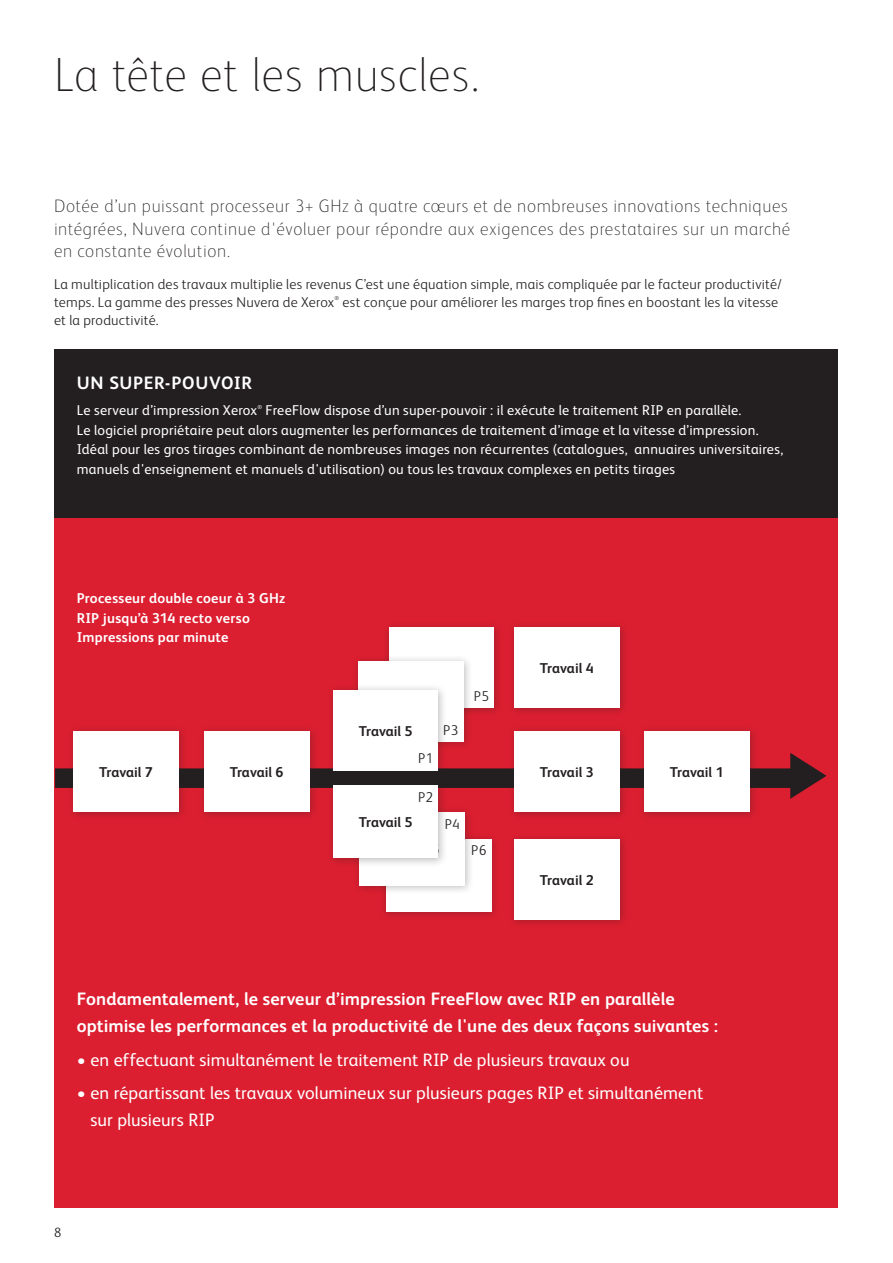
<style>
.page{position:relative;width:893px;height:1263px;background:#fff}
.page>*{position:absolute;margin:0;border:0;box-sizing:border-box;transform-origin:0 0}
.Head_32_36{font:100 48px "Xerox Sans";letter-spacing:.015em;color:#231f20}
.Body_Text___Bullets{font:100 18px/22.5px "Xerox Sans";letter-spacing:.035em;color:#231f20}
.Body_Text___Bullets-2{font:18px/27px "Xerox Sans";letter-spacing:.005em;color:#fff}
.Body_Text___Bullets-3{font:700 18px/27px "Xerox Sans";letter-spacing:.01em;color:#fff}
.Body_Text___Bullets-4{font:700 18px "Xerox Sans";letter-spacing:.04em;color:#fff}
.Body_Text___Bullets-5{font:14.25px/19.5px "Xerox Sans";letter-spacing:.015em;color:#fff}
.Body_Text___Bullets-6{font:300 14.25px/18px "Xerox Sans";letter-spacing:.02em;color:#231f20}
.Body_Text___Bullets-7{font:700 14.25px "Xerox Sans";letter-spacing:.015em;color:#fff}
.Footer___Caption___K{font:700 14.25px "Xerox Sans";color:#231f20}
.t1{font:300 13.5px "Xerox Sans";color:#231f20}
.Body_Text___Bullets-8{font:300 5.7px "Xerox Sans";color:#231f20}
.Body_Text___Bullets-9{font:5.7px "Xerox Sans";color:#fff}
</style>
<div class="page">
<div style="left:54px;top:514px;width:783px;height:694px;background:#db1e30"></div>
<div style="left:54px;top:350px;width:783px;height:168px;background:#231f20"></div>
<div style="left:55px;top:768px;width:743px;height:20px;background:#231f20"></div>
<svg style="left:790px;top:753px;width:36px;height:46px"></svg>
<div style="left:66px;top:724px;width:122px;height:97px;background:#231f20;opacity:.3"></div>
<div style="left:73px;top:732px;width:106px;height:80px;background:#fff"></div>
<div style="left:197px;top:724px;width:122px;height:97px;background:#231f20;opacity:.3"></div>
<div style="left:204px;top:732px;width:105px;height:80px;background:#fff"></div>
<div style="left:382px;top:620px;width:121px;height:97px;background:#231f20;opacity:.3"></div>
<div style="left:389px;top:628px;width:105px;height:80px;background:#fff"></div>
<div style="left:507px;top:620px;width:122px;height:97px;background:#231f20;opacity:.3"></div>
<div style="left:514px;top:628px;width:105px;height:80px;background:#fff"></div>
<div style="left:507px;top:724px;width:122px;height:97px;background:#231f20;opacity:.3"></div>
<div style="left:514px;top:732px;width:105px;height:80px;background:#fff"></div>
<div style="left:637px;top:724px;width:122px;height:97px;background:#231f20;opacity:.3"></div>
<div style="left:644px;top:732px;width:105px;height:80px;background:#fff"></div>
<div style="left:507px;top:832px;width:122px;height:97px;background:#231f20;opacity:.3"></div>
<div style="left:514px;top:839px;width:105px;height:80px;background:#fff"></div>
<div style="left:351px;top:654px;width:122px;height:97px;background:#231f20;opacity:.3"></div>
<div style="left:358px;top:661px;width:106px;height:80px;background:#fff"></div>
<div style="left:326px;top:683px;width:121px;height:97px;background:#231f20;opacity:.3"></div>
<div style="left:333px;top:690px;width:105px;height:80px;background:#fff"></div>
<div style="left:379px;top:832px;width:121px;height:89px;background:#231f20;opacity:.3"></div>
<div style="left:386px;top:839px;width:105px;height:73px;background:#fff"></div>
<div style="left:352px;top:805px;width:122px;height:89px;background:#231f20;opacity:.3"></div>
<div style="left:359px;top:812px;width:106px;height:73px;background:#fff"></div>
<div style="left:326px;top:778px;width:121px;height:89px;background:#231f20;opacity:.3"></div>
<div style="left:333px;top:786px;width:105px;height:72px;background:#fff"></div>
<p class="Head_32_36" style="left:54px;top:43px;width:427px">La tête et les muscles.</p>
<p class="Body_Text___Bullets" style="left:54px;top:194px;width:738px">Dotée d’un puissant processeur 3+ GHz à quatre cœurs et de nombreuses innovations techniques intégrées, Nuvera continue d'évoluer pour répondre aux exigences des prestataires sur un marché en constante évolution.</p>
<p class="Body_Text___Bullets-6" style="left:54px;top:274px;width:729px">La multiplication des travaux multiplie les revenus C’est une équation simple, mais compliquée par le facteur productivité/ temps. La gamme des presses Nuvera de Xerox</p>
<p class="Body_Text___Bullets-8" style="left:335px;top:295px;width:6px">®</p>
<p class="Body_Text___Bullets-6" style="left:343px;top:292px;width:437px">est conçue pour améliorer les marges trop fines en boostant les la vitesse</p>
<p class="Body_Text___Bullets-6" style="left:54px;top:310px;width:106px">et la productivité.</p>
<p class="Body_Text___Bullets-4" style="left:77px;top:370px;width:177px">UN SUPER-POUVOIR</p>
<p class="Body_Text___Bullets-5" style="left:77px;top:400px;width:182px">Le serveur d’impression Xerox</p>
<p class="Body_Text___Bullets-9" style="left:257px;top:403px;width:6px">®</p>
<p class="Body_Text___Bullets-5" style="left:77px;top:400px;width:708px;text-indent:189px">FreeFlow dispose d’un super-pouvoir : il exécute le traitement RIP en parallèle.<br>Le logiciel propriétaire peut alors augmenter les performances de traitement d’image et la vitesse d’impression.<br>Idéal pour les gros tirages combinant de nombreuses images non récurrentes (catalogues, annuaires universitaires, manuels d'enseignement et manuels d'utilisation) ou tous les travaux complexes en petits tirages</p>
<p class="Body_Text___Bullets-7" style="left:77px;top:588px;width:210px">Processeur double coeur à 3 GHz</p>
<p class="Body_Text___Bullets-7" style="left:77px;top:608px;width:175px">RIP jusqu’à 314 recto verso</p>
<p class="Body_Text___Bullets-7" style="left:77px;top:627px;width:153px">Impressions par minute</p>
<p class="Footer___Caption___K" style="left:99px;top:763px;width:55px">Travail 7</p>
<p class="Footer___Caption___K" style="left:230px;top:763px;width:55px">Travail 6</p>
<p class="Footer___Caption___K" style="left:359px;top:721px;width:55px">Travail 5</p>
<p class="Body_Text___Bullets-6" style="left:418px;top:749px;width:17px">P1</p>
<p class="Body_Text___Bullets-6" style="left:418px;top:787px;width:17px">P2</p>
<p class="Body_Text___Bullets-6" style="left:443px;top:720px;width:17px">P3</p>
<p class="Footer___Caption___K" style="left:359px;top:813px;width:55px">Travail 5</p>
<p class="Body_Text___Bullets-6" style="left:445px;top:814px;width:17px">P4</p>
<p class="Body_Text___Bullets-6" style="left:474px;top:686px;width:17px">P5</p>
<p class="Body_Text___Bullets-6" style="left:471px;top:841px;width:17px">P6</p>
<p class="Footer___Caption___K" style="left:540px;top:659px;width:55px">Travail 4</p>
<p class="Footer___Caption___K" style="left:540px;top:763px;width:55px">Travail 3</p>
<p class="Footer___Caption___K" style="left:670px;top:763px;width:55px">Travail 1</p>
<p class="Footer___Caption___K" style="left:540px;top:870px;width:55px">Travail 2</p>
<p class="Body_Text___Bullets-3" style="left:77px;top:984px;width:643px">Fondamentalement, le serveur d’impression FreeFlow avec RIP en parallèle optimise les performances et la productivité de l'une des deux façons suivantes :</p>
<p class="Body_Text___Bullets-2" style="left:77px;top:1045px;width:554px">• en effectuant simultanément le traitement RIP de plusieurs travaux ou</p>
<p class="Body_Text___Bullets-2" style="left:91px;top:1079px;width:614px;text-indent:-14px">• en répartissant les travaux volumineux sur plusieurs pages RIP et simultanément sur plusieurs RIP</p>
<p class="t1" style="left:54px;top:1224px;width:9px">8</p>
</div>
